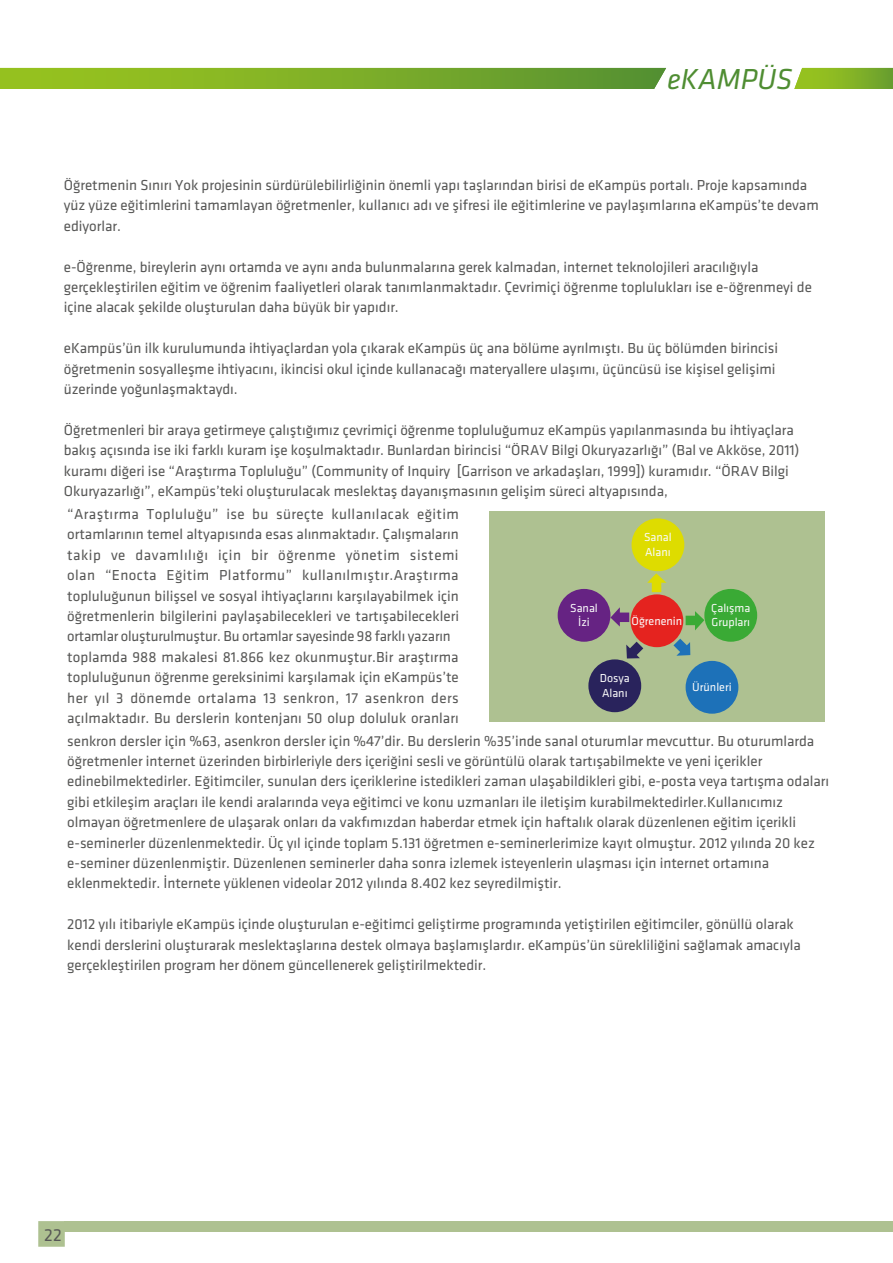
<style>
.page{position:relative;width:893px;height:1263px;background:#fff}
.page>*{position:absolute;margin:0;border:0;box-sizing:border-box;transform-origin:0 0}
.t1{font:italic 30px "Klavika";color:#4f8d32}
.t2{font:18px "Klavika Regular TT";color:#575756}
.t3{font:15px/20.4px "Klavika Regular TT";color:#575756}
.t4{font:12px/14.4px "Klavika Regular TT";color:#fafafa}
</style>
<div class="page">
<svg style="left:38px;top:1221px;width:27px;height:26px"></svg>
<div style="left:65px;top:1221px;width:828px;height:10px;background:#aec191"></div>
<svg style="left:0;top:68px;width:666px;height:21px;background:#7dae29"></svg>
<svg style="left:794px;top:68px;width:99px;height:21px;background:#89b62e"></svg>
<div style="left:490px;top:511px;width:335px;height:210px;background:#aec191"></div>
<div style="left:630px;top:594px;width:53px;height:53px;background:#e5231f;border-radius:50%"></div>
<div style="left:631px;top:518px;width:53px;height:53px;background:#dedc00;border-radius:50%"></div>
<div style="left:704px;top:589px;width:53px;height:53px;background:#3aaa35;border-radius:50%"></div>
<div style="left:686px;top:661px;width:52px;height:53px;background:#1d71b8;border-radius:50%"></div>
<div style="left:588px;top:659px;width:53px;height:53px;background:#29235c;border-radius:50%"></div>
<div style="left:558px;top:589px;width:52px;height:53px;background:#662383;border-radius:50%"></div>
<svg style="left:647px;top:573px;width:19px;height:19px"></svg>
<svg style="left:686px;top:611px;width:18px;height:19px"></svg>
<svg style="left:610px;top:607px;width:19px;height:20px"></svg>
<svg style="left:673px;top:639px;width:17px;height:17px"></svg>
<svg style="left:626px;top:642px;width:17px;height:16px"></svg>
<h1 class="t1" style="left:667px;top:63px;width:127px">eKAMPÜS</h1>
<p class="t3" style="left:64px;top:175px;width:756px">Öğretmenin Sınırı Yok projesinin sürdürülebilirliğinin önemli yapı taşlarından birisi de eKampüs portalı. Proje kapsamında yüz yüze eğitimlerini tamamlayan öğretmenler, kullanıcı adı ve şifresi ile eğitimlerine ve paylaşımlarına eKampüs’te devam ediyorlar.</p>
<p class="t3" style="left:64px;top:257px;width:750px">e-Öğrenme, bireylerin aynı ortamda ve aynı anda bulunmalarına gerek kalmadan, internet teknolojileri aracılığıyla gerçekleştirilen eğitim ve öğrenim faaliyetleri olarak tanımlanmaktadır. Çevrimiçi öğrenme toplulukları ise e-öğrenmeyi de içine alacak şekilde oluşturulan daha büyük bir yapıdır.</p>
<p class="t3" style="left:64px;top:338px;width:716px">eKampüs’ün ilk kurulumunda ihtiyaçlardan yola çıkarak eKampüs üç ana bölüme ayrılmıştı. Bu üç bölümden birincisi öğretmenin sosyalleşme ihtiyacını, ikincisi okul içinde kullanacağı materyallere ulaşımı, üçüncüsü ise kişisel gelişimi üzerinde yoğunlaşmaktaydı.</p>
<p class="t3" style="left:64px;top:420px;width:737px">Öğretmenleri bir araya getirmeye çalıştığımız çevrimiçi öğrenme topluluğumuz eKampüs yapılanmasında bu ihtiyaçlara bakış açısında ise iki farklı kuram işe koşulmaktadır. Bunlardan birincisi “ÖRAV Bilgi Okuryazarlığı” (Bal ve Akköse, 2011) kuramı diğeri ise “Araştırma Topluluğu” (Community of Inquiry [Garrison ve arkadaşları, 1999]) kuramıdır. “ÖRAV Bilgi Okuryazarlığı”, eKampüs’teki oluşturulacak meslektaş dayanışmasının gelişim süreci altyapısında,</p>
<p class="t3" style="left:67px;top:504px;width:393px">“Araştırma Topluluğu” ise bu süreçte kullanılacak eğitim ortamlarının temel altyapısında esas alınmaktadır. Çalışmaların takip ve davamlılığı için bir öğrenme yönetim sistemi olan “Enocta Eğitim Platformu” kullanılmıştır.Araştırma topluluğunun bilişsel ve sosyal ihtiyaçlarını karşılayabilmek için öğretmenlerin bilgilerini paylaşabilecekleri ve tartışabilecekleri ortamlar oluşturulmuştur. Bu ortamlar sayesinde 98 farklı yazarın toplamda 988 makalesi 81.866 kez okunmuştur.Bir araştırma topluluğunun öğrenme gereksinimi karşılamak için eKampüs’te her yıl 3 dönemde ortalama 13 senkron, 17 asenkron ders açılmaktadır. Bu derslerin kontenjanı 50 olup doluluk oranları</p>
<p class="t4" style="left:644px;top:530px;width:29px">Sanal<br>Alanı</p>
<p class="t4" style="left:570px;top:601px;width:29px;text-align:center">Sanal<br>İzi</p>
<p class="t4" style="left:631px;top:613px;width:52px">Öğrenenin</p>
<p class="t4" style="left:711px;top:601px;width:41px">Çalışma<br>Grupları</p>
<p class="t4" style="left:600px;top:671px;width:31px">Dosya<br>Alanı</p>
<p class="t4" style="left:692px;top:680px;width:41px">Ürünleri</p>
<p class="t3" style="left:67px;top:731px;width:763px">senkron dersler için %63, asenkron dersler için %47’dir. Bu derslerin %35’inde sanal oturumlar mevcuttur. Bu oturumlarda öğretmenler internet üzerinden birbirleriyle ders içeriğini sesli ve görüntülü olarak tartışabilmekte ve yeni içerikler edinebilmektedirler. Eğitimciler, sunulan ders içeriklerine istedikleri zaman ulaşabildikleri gibi, e-posta veya tartışma odaları gibi etkileşim araçları ile kendi aralarında veya eğitimci ve konu uzmanları ile iletişim kurabilmektedirler.Kullanıcımız olmayan öğretmenlere de ulaşarak onları da vakfımızdan haberdar etmek için haftalık olarak düzenlenen eğitim içerikli e-seminerler düzenlenmektedir. Üç yıl içinde toplam 5.131 öğretmen e-seminerlerimize kayıt olmuştur. 2012 yılında 20 kez e-seminer düzenlenmiştir. Düzenlenen seminerler daha sonra izlemek isteyenlerin ulaşması için internet ortamına eklenmektedir. İnternete yüklenen videolar 2012 yılında 8.402 kez seyredilmiştir.</p>
<p class="t3" style="left:67px;top:914px;width:735px">2012 yılı itibariyle eKampüs içinde oluşturulan e-eğitimci geliştirme programında yetiştirilen eğitimciler, gönüllü olarak kendi derslerini oluşturarak meslektaşlarına destek olmaya başlamışlardır. eKampüs’ün sürekliliğini sağlamak amacıyla gerçekleştirilen program her dönem güncellenerek geliştirilmektedir.</p>
<p class="t2" style="left:44px;top:1225px;width:19px">22</p>
</div>
